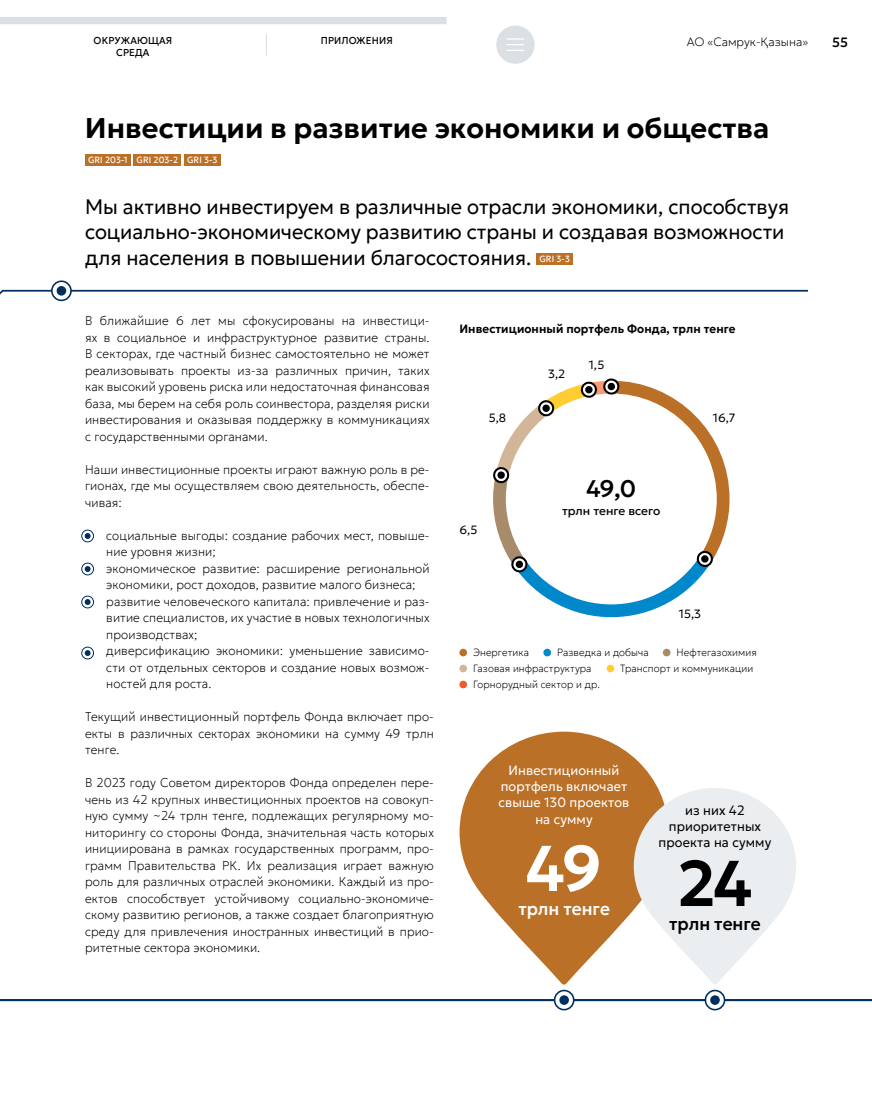
<style>
.page{position:relative;width:872px;height:1106px;background:#fff}
.page>*{position:absolute;margin:0;border:0;box-sizing:border-box;transform-origin:0 0}
.t1{font:600 64.5px "Geologica";color:#fff}
.t2{font:600 64.5px "Geologica";color:#000}
.t3{font:600 28.5px "Geologica";color:#000}
.t4{font:500 24px "Geologica";color:#000}
.t5{font:300 21px/25.5px "Geologica";color:#000;scale:.95 1}
.t6{font:500 18px "Geologica";color:#fff;scale:.95 1}
.t7{font:500 18px "Geologica";color:#000;scale:.95 1}
.t8{font:300 13.5px/16.2px "Geologica";letter-spacing:.01em;color:#fff;text-align:center;scale:.95 1}
.t9{font:300 13.5px/16.2px "Geologica";letter-spacing:.01em;color:#000;text-align:center;scale:.95 1}
.t10{font:500 13.5px "Geologica";color:#000}
.t11{font:100 12.75px/16.5px "Geologica";letter-spacing:.01em;color:#000;text-align:justify;scale:.95 1}
.t12{font:600 12px "Geologica";letter-spacing:.01em;color:#000;scale:.95 1}
.t13{font:300 12px "Geologica";color:#000}
.t14{font:100 12px "Geologica";color:#000}
.t15{font:12px "Geologica";color:#000}
.t16{font:100 10.5px/15.9px "Geologica";letter-spacing:.01em;color:#000;scale:.95 1}
.t17{font:10.05px "Geologica";letter-spacing:.01em;color:#000;scale:.95 1}
.t18{font:9px "Geologica";letter-spacing:.01em;color:#fff;scale:.95 1}
.s1{font-weight:400;font-size:10.5px}
</style>
<div class="page">
<hr style="left:0;top:999px;width:872px;height:2px;background:#00305f">
<svg style="left:459px;top:731px;width:199px;height:253px;fill:#bb7027"></svg>
<svg style="left:554px;top:990px;width:19px;height:19px"></svg>
<div style="left:554px;top:989px;width:20px;height:21px;border:2px solid #00305f;border-radius:50%"></div>
<div style="left:559px;top:995px;width:10px;height:9px;background:#00305f;border-radius:50%"></div>
<svg style="left:634px;top:788px;width:162px;height:196px"></svg>
<svg style="left:705px;top:990px;width:19px;height:19px"></svg>
<div style="left:704px;top:989px;width:21px;height:21px;border:2px solid #00305f;border-radius:50%"></div>
<div style="left:710px;top:995px;width:9px;height:9px;background:#00305f;border-radius:50%"></div>
<div style="left:85px;top:154px;width:45px;height:12px;background:#bb7027"></div>
<div style="left:133px;top:154px;width:48px;height:12px;background:#bb7027"></div>
<div style="left:184px;top:154px;width:36px;height:12px;background:#bb7027"></div>
<div style="left:536px;top:253px;width:37px;height:12px;background:#bb7027"></div>
<div style="left:459px;top:648px;width:8px;height:8px;background:#bb7027;border-radius:50%"></div>
<div style="left:459px;top:664px;width:8px;height:8px;background:#d2b697;border-radius:50%"></div>
<div style="left:543px;top:648px;width:8px;height:8px;background:#0088cb;border-radius:50%"></div>
<div style="left:606px;top:664px;width:8px;height:8px;background:#ffcc31;border-radius:50%"></div>
<div style="left:663px;top:648px;width:7px;height:8px;background:#a78b6b;border-radius:50%"></div>
<div style="left:459px;top:680px;width:8px;height:8px;background:#f15a29;border-radius:50%"></div>
<div style="left:81px;top:529px;width:13px;height:13px;border:1px solid #00305f;border-radius:50%"></div>
<svg style="left:85px;top:533px;width:6px;height:6px"></svg>
<div style="left:81px;top:562px;width:13px;height:13px;border:1px solid #00305f;border-radius:50%"></div>
<svg style="left:85px;top:566px;width:6px;height:6px"></svg>
<div style="left:81px;top:595px;width:13px;height:13px;border:1px solid #00305f;border-radius:50%"></div>
<svg style="left:85px;top:599px;width:6px;height:6px"></svg>
<div style="left:81px;top:646px;width:13px;height:13px;border:1px solid #00305f;border-radius:50%"></div>
<svg style="left:85px;top:650px;width:6px;height:6px"></svg>
<svg style="left:0;top:289px;width:808px;height:13px"></svg>
<svg style="left:493px;top:378px;width:237px;height:240px"></svg>
<svg style="left:52px;top:281px;width:19px;height:19px"></svg>
<div style="left:51px;top:280px;width:21px;height:21px;border:2px solid #00305f;border-radius:50%"></div>
<div style="left:57px;top:286px;width:9px;height:9px;background:#00305f;border-radius:50%"></div>
<div style="left:0;top:17px;width:446px;height:7px;background:#dbe0e4"></div>
<svg style="left:266px;top:34px;width:1px;height:22px"></svg>
<div style="left:497px;top:26px;width:37px;height:37px;background:#dbe0e4;border-radius:50%"></div>
<div style="left:496px;top:26px;width:38px;height:38px;border:1px solid #dbe0e4;border-radius:50%"></div>
<svg style="left:506px;top:38px;width:18px;height:13px"></svg>
<p class="t17" style="left:94px;top:32px;width:84px">ОКРУЖАЮЩАЯ</p>
<p class="t17" style="left:321px;top:32px;width:77px">ПРИЛОЖЕНИЯ</p>
<p class="t14" style="left:686px;top:31px;width:123px">АО «Самрук-Қазына»</p>
<p class="t17" style="left:116px;top:44px;width:36px">СРЕДА</p>
<h2 class="t3" style="left:85px;top:103px;width:686px">Инвестиции в развитие экономики и общества</h2>
<p class="t18" style="left:88px;top:152px;width:138px">GRI 203-1 GRI 203-2 GRI 3-3</p>
<h3 class="t5" style="left:85px;top:192px;width:742px">Мы активно инвестируем в различные отрасли экономики, способствуя социально-экономическому развитию страны и создавая возможности для населения в повышении благосостояния.</h3>
<p class="t18" style="left:539px;top:251px;width:34px">GRI 3-3</p>
<p class="t11" style="left:85px;top:311px;width:364px">В ближайшие 6 лет мы сфокусированы на инвестици&shy;ях в социальное и инфраструктурное развитие страны.<br>В секторах, где частный бизнес самостоятельно не может реализовывать проекты из-за различных причин, таких как высокий уровень риска или недостаточная финансовая база, мы берем на себя роль соинвестора, разделяя риски инвестирования и оказывая поддержку в коммуникациях с государственными органами.</p>
<p class="t11" style="left:85px;top:460px;width:364px">Наши инвестиционные проекты играют важную роль в ре&shy;гионах, где мы осуществляем свою деятельность, обеспе&shy;чивая:</p>
<p class="t11" style="left:106px;top:526px;width:342px;text-indent:-21px"><span class="s1">•</span> социальные выгоды: создание рабочих мест, повыше&shy;ние уровня жизни;</p>
<p class="t11" style="left:85px;top:559px;width:364px;text-align:center"><span class="s1">•</span> экономическое развитие: расширение региональной экономики, рост доходов, развитие малого бизнеса;</p>
<p class="t11" style="left:106px;top:592px;width:342px;text-indent:-21px"><span class="s1">•</span> развитие человеческого капитала: привлечение и раз&shy;витие специалистов, их участие в новых технологичных производствах;</p>
<p class="t11" style="left:106px;top:641px;width:342px;text-indent:-21px"><span class="s1">•</span> диверсификацию экономики: уменьшение зависимо&shy;сти от отдельных секторов и создание новых возмож&shy;ностей для роста.</p>
<p class="t11" style="left:85px;top:707px;width:369px">Текущий инвестиционный портфель Фонда включает про&shy;екты в различных секторах экономики на сумму 49 трлн тенге.</p>
<p class="t11" style="left:85px;top:773px;width:369px">В 2023 году Советом директоров Фонда определен пере&shy;чень из 42 крупных инвестиционных проектов на совокуп&shy;ную сумму ~24 трлн тенге, подлежащих регулярному мо&shy;ниторингу со стороны Фонда, значительная часть которых инициирована в рамках государственных программ, про&shy;грамм Правительства РК. Их реализация играет важную роль для различных отраслей экономики. Каждый из про&shy;ектов способствует устойчивому социально-экономиче&shy;скому развитию регионов, а также создает благоприятную среду для привлечения иностранных инвестиций в прио&shy;ритетные сектора экономики.</p>
<p class="t12" style="left:459px;top:318px;width:292px">Инвестиционный портфель Фонда, трлн тенге</p>
<p class="t13" style="left:489px;top:407px;width:19px">5,8</p>
<p class="t13" style="left:459px;top:520px;width:20px">6,5</p>
<p class="t13" style="left:548px;top:364px;width:19px">3,2</p>
<p class="t13" style="left:589px;top:355px;width:17px">1,5</p>
<h3 class="t4" style="left:586px;top:467px;width:51px">49,0</h3>
<p class="t15" style="left:562px;top:500px;width:100px">трлн тенге всего</p>
<p class="t13" style="left:713px;top:407px;width:24px">16,7</p>
<p class="t13" style="left:679px;top:603px;width:24px">15,3</p>
<p class="t16" style="left:620px;top:643px;width:142px;text-indent:-63px">Разведка и добыча<br>Транспорт и коммуникации</p>
<p class="t16" style="left:676px;top:643px;width:86px">Нефтегазохимия</p>
<p class="t16" style="left:473px;top:643px;width:126px">Энергетика<br>Газовая инфраструктура</p>
<p class="t16" style="left:473px;top:675px;width:135px">Горнорудный сектор и др.</p>
<p class="t8" style="left:498px;top:761px;width:139px">Инвестиционный портфель включает свыше 130 проектов на сумму</p>
<h1 class="t1" style="left:526px;top:811px;width:77px">49</h1>
<h3 class="t6" style="left:518px;top:892px;width:98px">трлн тенге</h3>
<p class="t9" style="left:658px;top:800px;width:120px">из них 42 приоритетных проекта на сумму</p>
<h1 class="t2" style="left:677px;top:826px;width:77px">24</h1>
<h3 class="t7" style="left:669px;top:907px;width:98px">трлн тенге</h3>
<p class="t10" style="left:832px;top:31px;width:17px">55</p>
</div>
